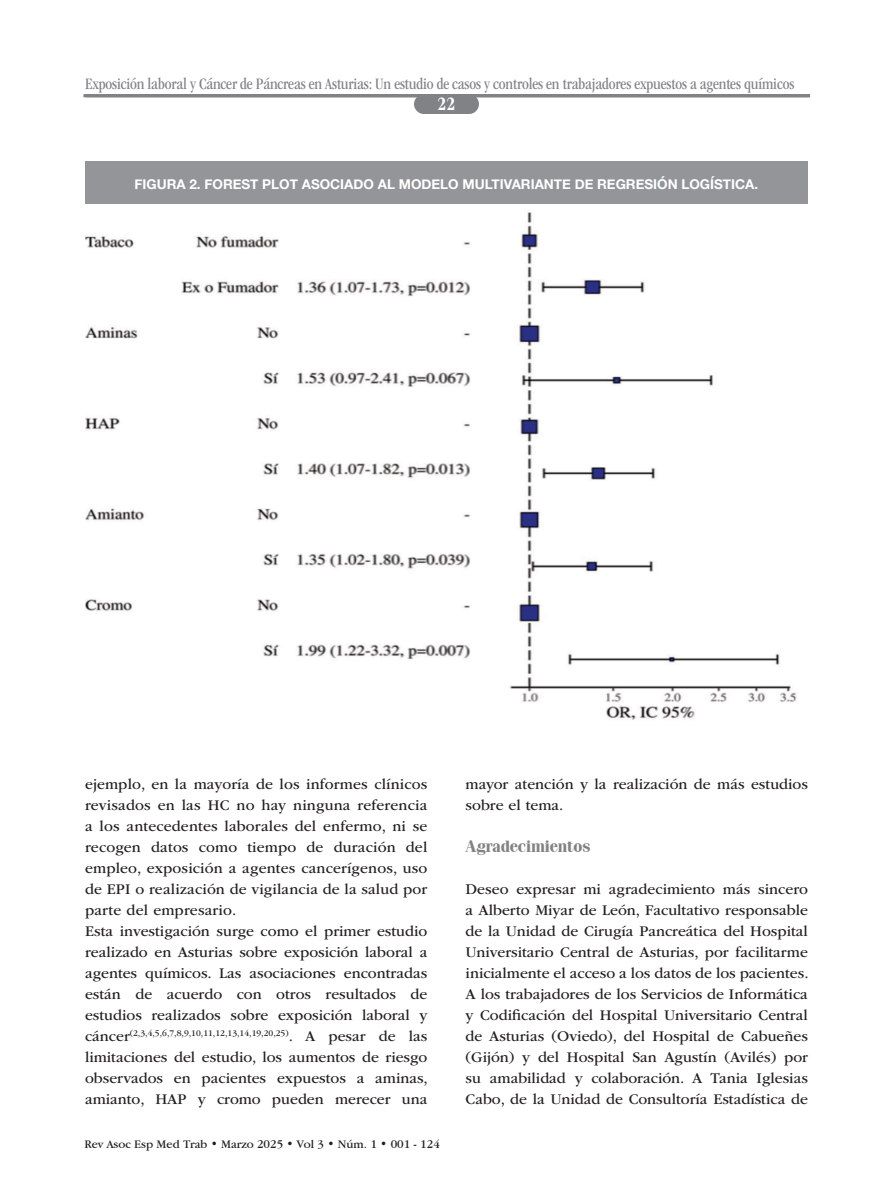
<style>
.page{position:relative;width:893px;height:1191px;background:#fff}
.page>*{position:absolute;margin:0;border:0;box-sizing:border-box;transform-origin:0 0}
.t1{font:700 condensed 19.5px "ITC Garamond Std";color:#fff}
.t2{font:condensed 16.5px "ITC Garamond Std";letter-spacing:-.01em;color:#808285}
.t3{font:700 16.5px "Fenice IT Cby BT";letter-spacing:-.01em;color:#808285}
.t4{font:15.45px/21px "ITC Garamond Std";color:#231f20}
.t5{font:700 13.5px "Helvetica Neue";color:#fff}
.t6{font:12px "Garamond IT Cby BT";color:#231f20}
.t7{font:9px "ITC Garamond Std";color:#231f20}
.s1{font-size:15.45px}
</style>
<div class="page">
<div style="left:414px;top:94px;width:65px;height:20px;background:#808285;border-radius:10px"></div>
<hr style="left:86px;top:94px;width:724px;height:3px;background:#808285">
<img style="left:85px;top:212px;width:712px;height:508px">
<div style="left:85px;top:162px;width:723px;height:42px;background:#939598"></div>
<p class="t2" style="left:85px;top:75px;width:711px">Exposición laboral y Cáncer de Páncreas en Asturias: Un estudio de casos y controles en trabajadores expuestos a agentes químicos</p>
<p class="t1" style="left:438px;top:93px;width:19px">22</p>
<p class="t5" style="left:134px;top:174px;width:625px">FIGURA 2. FOREST PLOT ASOCIADO AL MODELO MULTIVARIANTE DE REGRESIÓN LOGÍSTICA.</p>
<p class="t4" style="left:85px;top:774px;width:344px">ejemplo, en la mayoría de los informes clínicos revisados en las HC no hay ninguna referencia a los antecedentes laborales del enfermo, ni se recogen datos como tiempo de duración del empleo, exposición a agentes cancerígenos, uso de EPI o realización de vigilancia de la salud por parte del empresario.<br>Esta investigación surge como el primer estudio realizado en Asturias sobre exposición laboral a agentes químicos. Las asociaciones encontradas están de acuerdo con otros resultados de estudios realizados sobre exposición laboral y</p>
<p class="t7" style="left:85px;top:1028px;width:344px"><span class="s1">cáncer</span>(2,3,4,5,6,7,8,9,10,11,12,13,14,19,20,25)<span class="s1">. A pesar de las</span></p>
<p class="t4" style="left:85px;top:1047px;width:344px;text-align:justify">limitaciones del estudio, los aumentos de riesgo observados en pacientes expuestos a aminas, amianto, HAP y cromo pueden merecer una</p>
<p class="t6" style="left:85px;top:1136px;width:357px">Rev Asoc Esp Med Trab • Marzo 2025 • Vol 3 • Núm. 1 • 001 - 124</p>
<p class="t4" style="left:466px;top:774px;width:344px">mayor atención y la realización de más estudios sobre el tema.</p>
<p class="t3" style="left:466px;top:836px;width:126px">Agradecimientos</p>
<p class="t4" style="left:466px;top:879px;width:344px;text-align:justify">Deseo expresar mi agradecimiento más sincero a Alberto Miyar de León, Facultativo responsable de la Unidad de Cirugía Pancreática del Hospital Universitario Central de Asturias, por facilitarme inicialmente el acceso a los datos de los pacientes.<br>A los trabajadores de los Servicios de Informática y Codificación del Hospital Universitario Central de Asturias (Oviedo), del Hospital de Cabueñes (Gijón) y del Hospital San Agustín (Avilés) por su amabilidad y colaboración. A Tania Iglesias Cabo, de la Unidad de Consultoría Estadística de</p>
</div>
